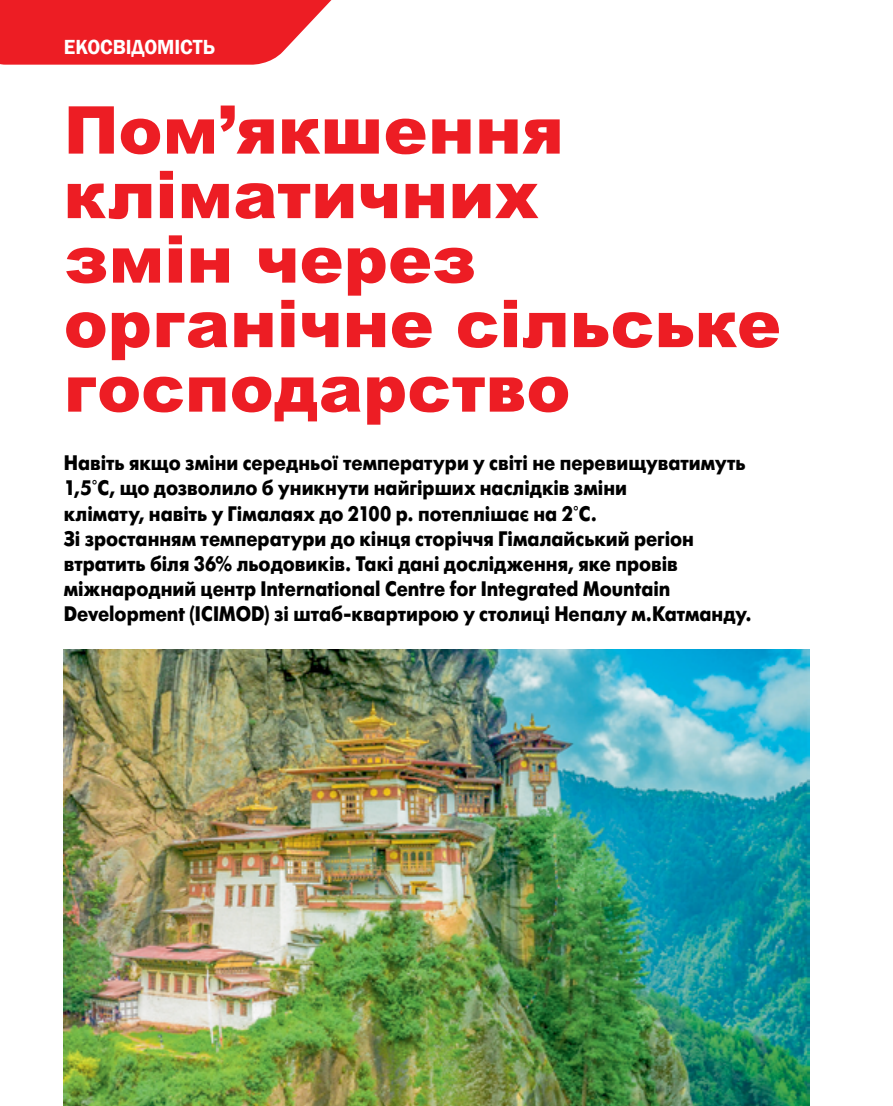
<style>
.page{position:relative;width:893px;height:1106px;background:#fff}
.page>*{position:absolute;margin:0;border:0;box-sizing:border-box;transform-origin:0 0}
.t1{font:900 66px/64.5px "Arial";color:#ed1d24}
.t2{font:21px/25.2px "Futuris XC";color:#000;scale:.9 1}
.t3{font:600 21px "Franklin Gothic";color:#fff;scale:.96 1}
</style>
<div class="page">
<svg style="left:0;top:0;width:332px;height:65px;background:#ee3339"></svg>
<img style="left:64px;top:649px;width:746px;height:457px">
<p class="t3" style="left:64px;top:34px;width:159px">ЕКОСВІДОМІСТЬ</p>
<h1 class="t1" style="left:64px;top:96px;width:719px">Пом’якшення кліматичних<br>змін через органічне сільське господарство</h1>
<p class="t2" style="left:64px;top:450px;width:766px">Навіть якщо зміни середньої температури у світі не перевищуватимуть 1,5°C, що дозволило б уникнути найгірших наслідків зміни<br>клімату, навіть у Гімалаях до 2100 р. потеплішає на 2°C.<br>Зі зростанням температури до кінця сторіччя Гімалайський регіон втратить біля 36% льодовиків. Такі дані дослідження, яке провів міжнародний центр International Centre for Integrated Mountain Development (ICIMOD) зі штаб-квартирою у столиці Непалу м.Катманду.</p>
</div>
